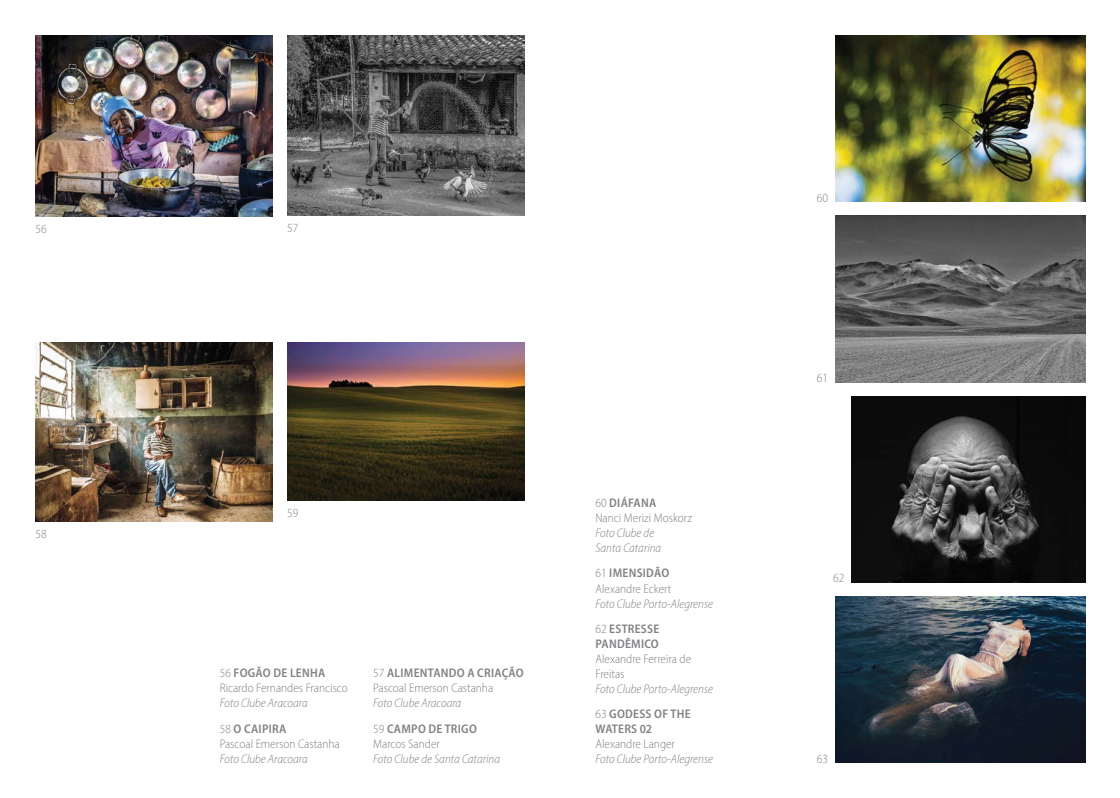
<style>
.page{position:relative;width:1120px;height:798px;background:#fff}
.page>*{position:absolute;margin:0;border:0;box-sizing:border-box;transform-origin:0 0}
.t1{font:300 semi-condensed 12.5px/15px "Myriad Pro";color:#808285}
.t2{font:italic 300 semi-condensed 12.5px/25px "Myriad Pro";color:#808285}
.t3{font:600 semi-condensed 12.5px "Myriad Pro";letter-spacing:.02em;color:#808285}
.s1{font-weight:600}
.s2{font-style:normal}
.s3{font-weight:600;font-style:normal}
</style>
<div class="page">
<img style="left:35px;top:35px;width:238px;height:181px">
<img style="left:287px;top:35px;width:237px;height:180px">
<img style="left:35px;top:342px;width:238px;height:179px">
<img style="left:287px;top:342px;width:237px;height:158px">
<img style="left:835px;top:35px;width:250px;height:167px">
<img style="left:835px;top:215px;width:250px;height:167px">
<img style="left:851px;top:396px;width:234px;height:186px">
<img style="left:835px;top:596px;width:250px;height:166px">
<p class="t1" style="left:35px;top:221px;width:13px">56</p>
<p class="t1" style="left:287px;top:220px;width:13px">57</p>
<p class="t1" style="left:35px;top:526px;width:13px">58</p>
<p class="t1" style="left:287px;top:504px;width:13px">59</p>
<p class="t1" style="left:220px;top:665px;width:130px">56 <span class="s1">FOGÃO DE LENHA<br></span>Ricardo Fernandes Francisco</p>
<p class="t2" style="left:220px;top:690px;width:89px">Foto Clube Aracoara<br><span class="s2">58</span> <span class="s3">O CAIPIRA</span></p>
<p class="t1" style="left:220px;top:735px;width:122px">Pascoal Emerson Castanha</p>
<p class="t2" style="left:220px;top:745px;width:89px">Foto Clube Aracoara</p>
<p class="t1" style="left:373px;top:665px;width:152px">57 <span class="s1">ALIMENTANDO A CRIAÇÃO<br></span>Pascoal Emerson Castanha</p>
<p class="t2" style="left:373px;top:690px;width:105px">Foto Clube Aracoara<br><span class="s2">59</span> <span class="s3">CAMPO DE TRIGO</span></p>
<p class="t1" style="left:373px;top:735px;width:68px">Marcos Sander</p>
<p class="t2" style="left:373px;top:745px;width:128px">Foto Clube de Santa Catarina</p>
<p class="t1" style="left:595px;top:495px;width:98px">60 <span class="s1">DIÁFANA<br></span>Nanci Merizi Moskorz</p>
<p class="t2" style="left:595px;top:525px;width:67px;line-height:15px">Foto Clube de<br>Santa Catarina</p>
<p class="t1" style="left:595px;top:565px;width:77px">61 <span class="s1">IMENSIDÃO<br></span>Alexandre Eckert</p>
<p class="t2" style="left:595px;top:590px;width:119px">Foto Clube Porto-Alegrense<br><span class="s2">62</span> <span class="s3">ESTRESSE</span></p>
<p class="t3" style="left:595px;top:635px;width:65px">PANDÊMICO</p>
<p class="t1" style="left:595px;top:650px;width:97px">Alexandre Ferreira de<br>Freitas</p>
<p class="t2" style="left:595px;top:675px;width:119px">Foto Clube Porto-Alegrense<br><span class="s2">63</span> <span class="s3">GODESS OF THE</span></p>
<p class="t3" style="left:595px;top:720px;width:58px">WATERS 02</p>
<p class="t1" style="left:595px;top:735px;width:81px">Alexandre Langer</p>
<p class="t2" style="left:595px;top:745px;width:119px">Foto Clube Porto-Alegrense</p>
<p class="t1" style="left:817px;top:190px;width:13px">60</p>
<p class="t1" style="left:817px;top:370px;width:13px">61</p>
<p class="t1" style="left:833px;top:570px;width:13px">62</p>
<p class="t1" style="left:817px;top:750px;width:13px">63</p>
</div>
